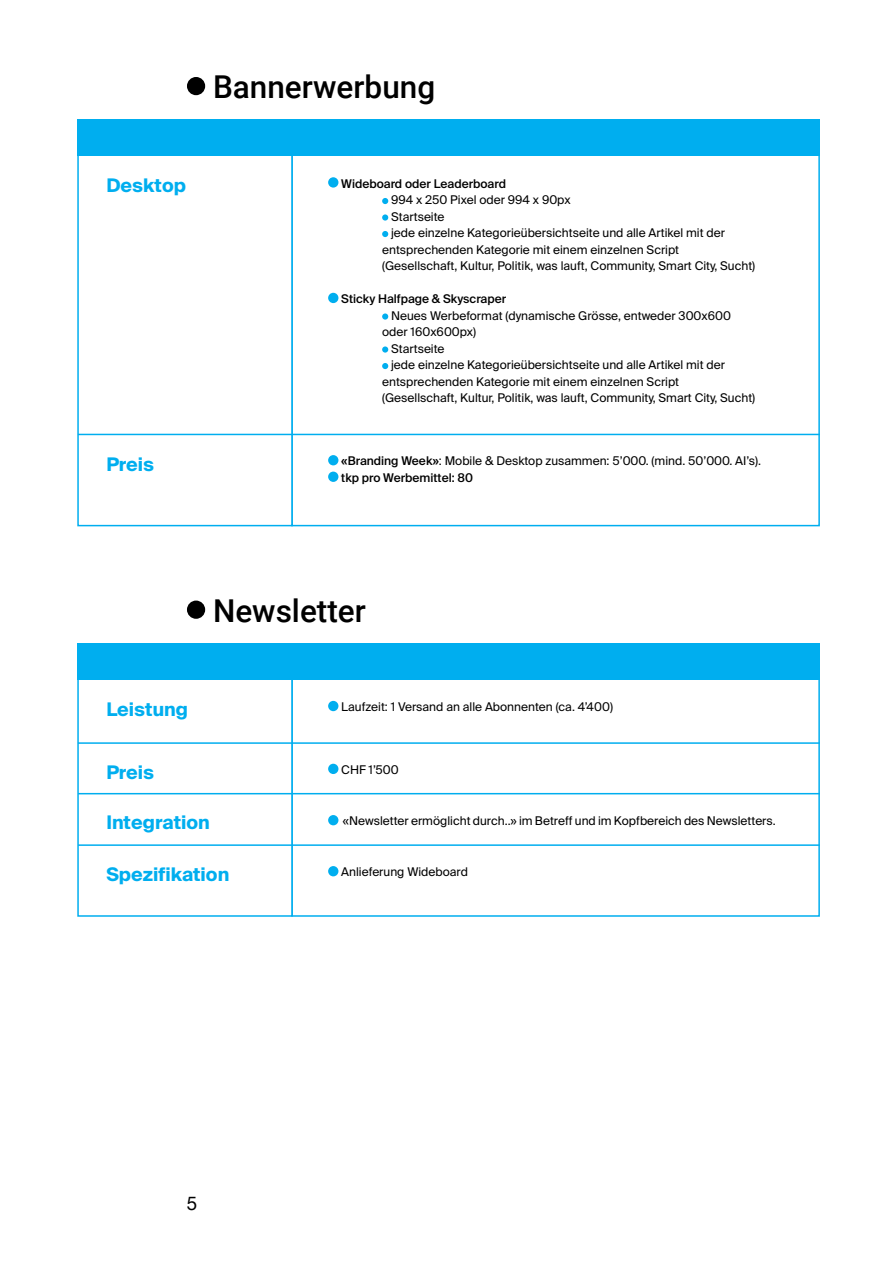
<style>
.page{position:relative;width:893px;height:1263px;background:#fff}
.page>*{position:absolute;margin:0;border:0;box-sizing:border-box;transform-origin:0 0}
.t1{font:500 31.5px "Roboto";color:#000}
.Lauftext{font:700 18.75px "Suisse Intl";color:#00aeef}
.t2{font:18.75px "Helvetica Neue";color:#000}
.t3{font:12px "Suisse Intl";color:#000}
.t4{font:500 12px "Suisse Intl";color:#000}
.s1{font-weight:500}
</style>
<div class="page">
<div style="left:187px;top:77px;width:18px;height:18px;background:#000;border-radius:50%"></div>
<div style="left:291px;top:153px;width:529px;height:373px;background:#fff;border:2px solid #00aeef"></div>
<div style="left:77px;top:153px;width:216px;height:373px;background:#fff;border:2px solid #00aeef"></div>
<div style="left:77px;top:120px;width:743px;height:36px;background:#00aeef"></div>
<div style="left:328px;top:177px;width:10px;height:11px;background:#00aeef;border-radius:50%"></div>
<svg style="left:382px;top:198px;width:6px;height:6px"></svg>
<div style="left:382px;top:214px;width:6px;height:7px;background:#00aeef;border-radius:50%"></div>
<svg style="left:382px;top:231px;width:6px;height:6px"></svg>
<div style="left:328px;top:293px;width:10px;height:10px;background:#00aeef;border-radius:50%"></div>
<div style="left:382px;top:313px;width:6px;height:7px;background:#00aeef;border-radius:50%"></div>
<div style="left:382px;top:346px;width:6px;height:7px;background:#00aeef;border-radius:50%"></div>
<svg style="left:382px;top:363px;width:6px;height:6px"></svg>
<div style="left:328px;top:455px;width:10px;height:10px;background:#00aeef;border-radius:50%"></div>
<div style="left:328px;top:472px;width:10px;height:10px;background:#00aeef;border-radius:50%"></div>
<hr style="left:78px;top:434px;width:742px;height:1px;background:#00aeef">
<div style="left:187px;top:600px;width:18px;height:19px;background:#000;border-radius:50%"></div>
<div style="left:77px;top:676px;width:216px;height:241px;background:#fff;border:2px solid #00aeef"></div>
<div style="left:77px;top:643px;width:743px;height:37px;background:#00aeef"></div>
<div style="left:328px;top:701px;width:10px;height:10px;background:#00aeef;border-radius:50%"></div>
<div style="left:328px;top:764px;width:10px;height:10px;background:#00aeef;border-radius:50%"></div>
<div style="left:328px;top:866px;width:10px;height:10px;background:#00aeef;border-radius:50%"></div>
<hr style="left:78px;top:742px;width:742px;height:2px;background:#00aeef">
<hr style="left:78px;top:793px;width:742px;height:1px;background:#00aeef">
<hr style="left:78px;top:844px;width:742px;height:2px;background:#00aeef">
<div style="left:328px;top:815px;width:10px;height:10px;background:#00aeef;border-radius:50%"></div>
<p class="Lauftext" style="left:106px;top:175px;width:81px">Desktop</p>
<p class="Lauftext" style="left:106px;top:453px;width:49px">Preis</p>
<p class="t1" style="left:213px;top:65px;width:224px">Bannerwerbung</p>
<p class="t4" style="left:341px;top:176px;width:166px">Wideboard oder Leaderboard</p>
<p class="t3" style="left:391px;top:193px;width:181px">994 x 250 Pixel oder 994 x 90px</p>
<p class="t3" style="left:391px;top:209px;width:55px">Startseite</p>
<p class="t3" style="left:391px;top:226px;width:335px">jede einzelne Kategorieübersichtseite und alle Artikel mit der</p>
<p class="t3" style="left:382px;top:242px;width:299px">entsprechenden Kategorie mit einem einzelnen Script</p>
<p class="t3" style="left:382px;top:259px;width:375px">(Gesellschaft, Kultur, Politik, was lauft, Community, Smart City, Sucht)</p>
<p class="t4" style="left:341px;top:292px;width:166px">Sticky Halfpage &amp; Skyscraper</p>
<p class="t3" style="left:391px;top:308px;width:341px">Neues Werbeformat (dynamische Grösse, entweder 300x600</p>
<p class="t3" style="left:382px;top:325px;width:95px">oder 160x600px)</p>
<p class="t3" style="left:391px;top:341px;width:55px">Startseite</p>
<p class="t3" style="left:391px;top:358px;width:335px">jede einzelne Kategorieübersichtseite und alle Artikel mit der</p>
<p class="t3" style="left:382px;top:374px;width:299px">entsprechenden Kategorie mit einem einzelnen Script</p>
<p class="t3" style="left:382px;top:391px;width:375px">(Gesellschaft, Kultur, Politik, was lauft, Community, Smart City, Sucht)</p>
<p class="t3" style="left:341px;top:454px;width:421px"><span class="s1">«Branding Week»</span>: Mobile &amp; Desktop zusammen: 5’000. (mind. 50’000. AI’s).</p>
<p class="t4" style="left:341px;top:471px;width:133px">tkp pro Werbemittel: 80</p>
<p class="t1" style="left:213px;top:589px;width:154px">Newsletter</p>
<p class="Lauftext" style="left:106px;top:698px;width:83px">Leistung</p>
<p class="t3" style="left:341px;top:700px;width:273px">Laufzeit: 1 Versand an alle Abonnenten (ca. 4’400)</p>
<p class="Lauftext" style="left:106px;top:762px;width:49px">Preis</p>
<p class="Lauftext" style="left:106px;top:811px;width:105px">Integration</p>
<p class="Lauftext" style="left:106px;top:863px;width:124px">Spezifikation</p>
<p class="t3" style="left:341px;top:763px;width:59px">CHF 1’500</p>
<p class="t3" style="left:343px;top:814px;width:434px">«Newsletter ermöglicht durch..» im Betreff und im Kopfbereich des Newsletters.</p>
<p class="t3" style="left:341px;top:865px;width:128px">Anlieferung Wideboard</p>
<p class="t2" style="left:187px;top:1189px;width:12px">5</p>
</div>
